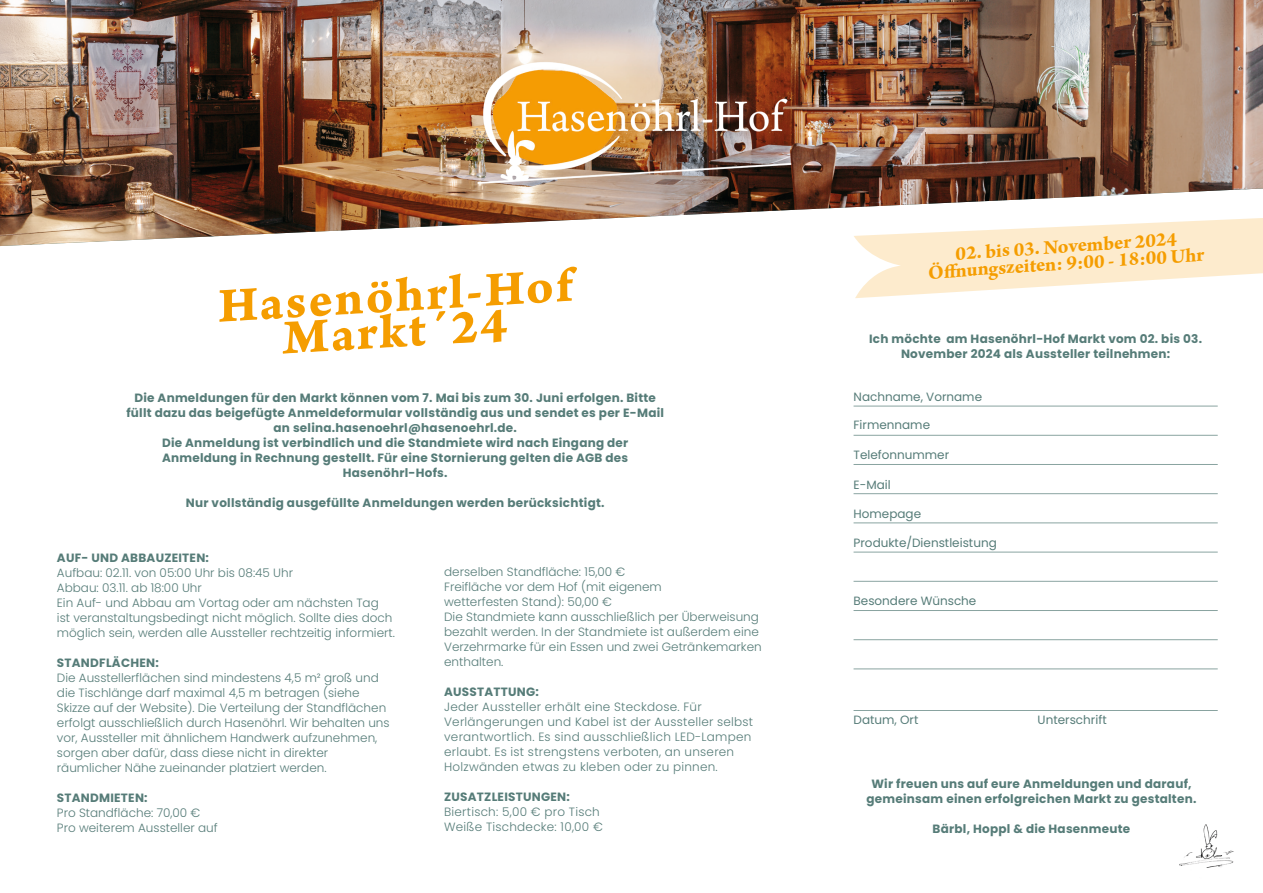
<style>
.page{position:relative;width:1263px;height:893px;background:#fff}
.page>*{position:absolute;margin:0;border:0;box-sizing:border-box;transform-origin:0 0}
.t1{font:51.45px "Arno Pro Bold Caption";color:#f59d00}
.t2{font:700 20.7px/17.2px "Arno Pro";color:#f59d00;text-align:center}
.t3{font:300 12px/15px "Poppins";color:#567c78}
.t4{font:700 12px/15px "Poppins";letter-spacing:.02em;color:#567c78;text-align:center}
.t5{font:300 12px/15px "Poppins";letter-spacing:.02em;color:#567c78}
.t6{font:12px "Poppins";color:#567c78}
</style>
<div class="page">
<img style="left:1180px;top:824px;width:54px;height:44px">
<img style="left:0;top:0;width:1263px;height:246px">
<img style="left:459px;top:41px;width:345px;height:148px">
<svg style="left:853px;top:217px;width:410px;height:81px"></svg>
<hr style="left:853px;top:406px;width:365px;height:1px;background:#567c78">
<hr style="left:853px;top:522px;width:365px;height:1px;background:#567c78">
<hr style="left:853px;top:639px;width:365px;height:1px;background:#567c78">
<hr style="left:853px;top:464px;width:365px;height:1px;background:#567c78">
<hr style="left:853px;top:581px;width:365px;height:1px;background:#567c78">
<hr style="left:853px;top:435px;width:365px;height:1px;background:#567c78">
<hr style="left:853px;top:552px;width:365px;height:1px;background:#567c78">
<hr style="left:853px;top:668px;width:365px;height:1px;background:#567c78">
<hr style="left:853px;top:493px;width:365px;height:1px;background:#567c78">
<hr style="left:853px;top:610px;width:365px;height:1px;background:#567c78">
<hr style="left:853px;top:710px;width:365px;height:1px;background:#567c78">
<p class="t1" style="left:215px;top:274px;width:357px;rotate:-3deg">Hasenöhrl-Hof</p>
<p class="t1" style="left:281px;top:306px;width:226px;rotate:-3deg">Markt´24</p>
<p class="t4" style="left:126px;top:390px;width:539px">Die Anmeldungen für den Markt können vom 7. Mai bis zum 30. Juni erfolgen. Bitte füllt dazu das beigefügte Anmeldeformular vollständig aus und sendet es per E-Mail an selina.hasenoehrl@hasenoehrl.de.<br>Die Anmeldung ist verbindlich und die Standmiete wird nach Eingang der Anmeldung in Rechnung gestellt. Für eine Stornierung gelten die AGB des Hasenöhrl-Hofs.</p>
<p class="t4" style="left:186px;top:495px;width:420px">Nur vollständig ausgefüllte Anmeldungen werden berücksichtigt.</p>
<p class="t4" style="left:57px;top:550px;width:154px">AUF- UND ABBAUZEITEN:</p>
<p class="t3" style="left:57px;top:565px;width:238px">Aufbau: 02.11. von 05:00 Uhr bis 08:45 Uhr</p>
<p class="t3" style="left:57px;top:580px;width:146px">Abbau: 03.11. ab 18:00 Uhr</p>
<p class="t3" style="left:57px;top:595px;width:339px">Ein Auf- und Abbau am Vortag oder am nächsten Tag<br>ist veranstaltungsbedingt nicht möglich. Sollte dies doch möglich sein, werden alle Aussteller rechtzeitig informiert.</p>
<p class="t4" style="left:57px;top:655px;width:103px">STANDFLÄCHEN:</p>
<p class="t3" style="left:57px;top:670px;width:334px">Die Ausstellerflächen sind mindestens 4,5 m² groß und die Tischlänge darf maximal 4,5 m betragen (siehe Skizze auf der Website). Die Verteilung der Standflächen erfolgt ausschließlich durch Hasenöhrl. Wir behalten uns vor, Aussteller mit ähnlichem Handwerk aufzunehmen, sorgen aber dafür, dass diese nicht in direkter räumlicher Nähe zueinander platziert werden.</p>
<p class="t4" style="left:57px;top:790px;width:92px">STANDMIETEN:</p>
<p class="t3" style="left:57px;top:805px;width:145px">Pro Standfläche: 70,00 €</p>
<p class="t3" style="left:57px;top:820px;width:162px">Pro weiterem Aussteller auf</p>
<p class="t3" style="left:444px;top:564px;width:183px">derselben Standfläche: 15,00 €</p>
<p class="t3" style="left:444px;top:579px;width:219px">Freifläche vor dem Hof (mit eigenem wetterfesten Stand): 50,00 €</p>
<p class="t3" style="left:444px;top:609px;width:319px">Die Standmiete kann ausschließlich per Überweisung bezahlt werden. In der Standmiete ist außerdem eine Verzehrmarke für ein Essen und zwei Getränkemarken enthalten.</p>
<p class="t4" style="left:444px;top:684px;width:96px">AUSSTATTUNG:</p>
<p class="t5" style="left:444px;top:699px;width:311px">Jeder Aussteller erhält eine Steckdose. Für Verlängerungen und Kabel ist der Aussteller selbst verantwortlich. Es sind ausschließlich LED-Lampen erlaubt. Es ist strengstens verboten, an unseren Holzwänden etwas zu kleben oder zu pinnen.</p>
<p class="t4" style="left:444px;top:789px;width:127px">ZUSATZLEISTUNGEN:</p>
<p class="t5" style="left:444px;top:804px;width:157px">Biertisch: 5,00 € pro Tisch</p>
<p class="t5" style="left:444px;top:819px;width:160px">Weiße Tischdecke: 10,00 €</p>
<p class="t2" style="left:926px;top:248px;width:278px;rotate:-4deg">02. bis 03. November 2024<br>Öffnungszeiten: 9:00 - 18:00 Uhr</p>
<p class="t4" style="left:869px;top:332px;width:334px">Ich möchte am Hasenöhrl-Hof Markt vom 02. bis 03.<br>November 2024 als Aussteller teilnehmen:</p>
<p class="t6" style="left:853px;top:389px;width:130px">Nachname, Vorname</p>
<p class="t6" style="left:853px;top:418px;width:78px">Firmenname</p>
<p class="t6" style="left:853px;top:448px;width:97px">Telefonnummer</p>
<p class="t6" style="left:853px;top:477px;width:39px">E-Mail</p>
<p class="t6" style="left:853px;top:506px;width:69px">Homepage</p>
<p class="t6" style="left:853px;top:536px;width:145px">Produkte/Dienstleistung</p>
<p class="t6" style="left:853px;top:594px;width:124px">Besondere Wünsche</p>
<p class="t6" style="left:853px;top:712px;width:66px">Datum, Ort</p>
<p class="t6" style="left:1038px;top:712px;width:71px">Unterschrift</p>
<p class="t4" style="left:866px;top:776px;width:331px">Wir freuen uns auf eure Anmeldungen und darauf, gemeinsam einen erfolgreichen Markt zu gestalten.</p>
<p class="t4" style="left:933px;top:821px;width:199px">Bärbl, Hoppl &amp; die Hasenmeute</p>
</div>
